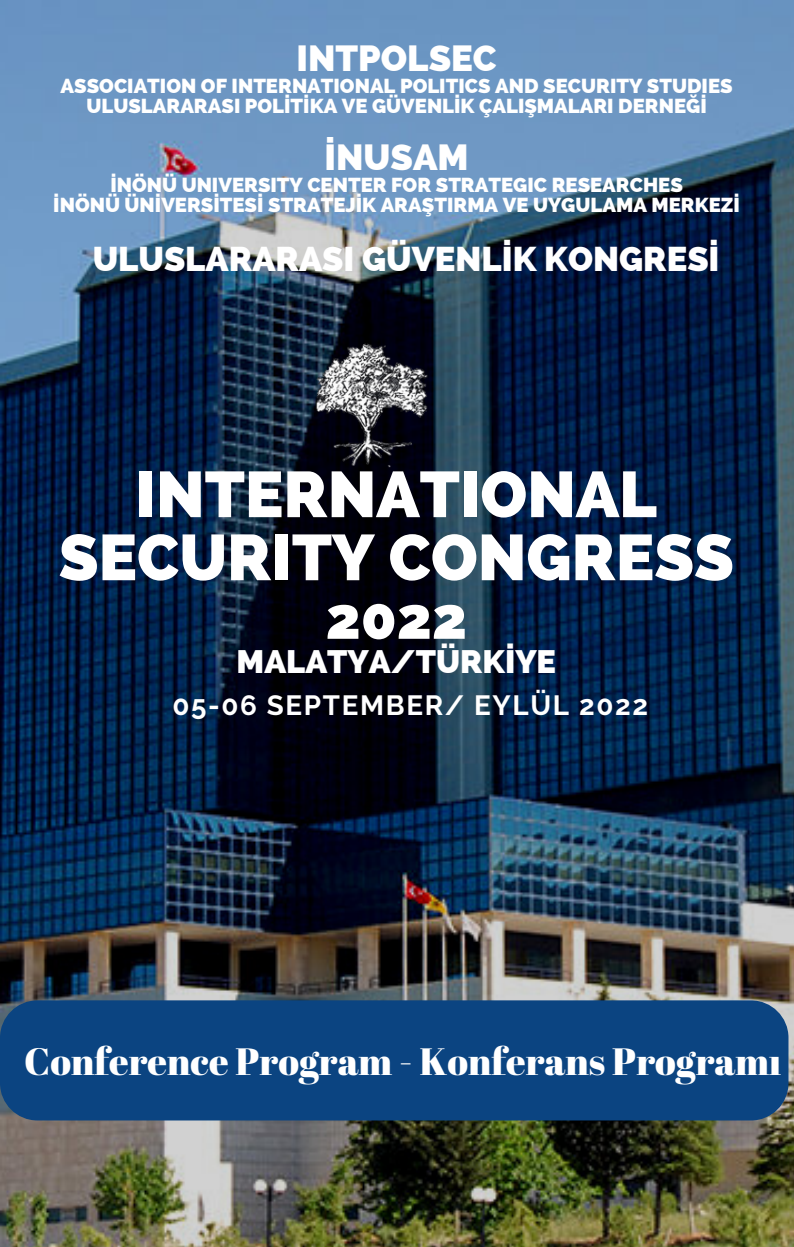
<style>
.page{position:relative;width:794px;height:1247px;background:#fff}
.page>*{position:absolute;margin:0;border:0;box-sizing:border-box;transform-origin:0 0}
.t1{font:800 64.4px/63px "Raleway";color:#fff;text-align:center}
.t2{font:800 58.6px "Raleway";color:#fff}
.t3{font:38px "Abril Fatface";color:#fff}
.t4{font:800 36.4px "Raleway";color:#fff}
.t5{font:800 34.4px "Raleway";color:#fff}
.t6{font:800 32.6px "Raleway";color:#fff}
.t7{font:700 27.8px "Raleway";letter-spacing:.06em;color:#fff}
.t8{font:800 20.2px/19.6px "Raleway";color:#fff;text-align:center}
</style>
<div class="page">
<img style="left:0;top:0;width:794px;height:1246px">
<div style="left:0;top:1000px;width:788px;height:120px;background:#0b4481;border-radius:37px"></div>
<img style="left:297px;top:273px;width:198px;height:243px">
<h3 class="t4" style="left:296px;top:37px;width:202px">INTPOLSEC</h3>
<p class="t8" style="left:61px;top:76px;width:673px">ASSOCIATION OF INTERNATIONAL POLITICS AND SECURITY STUDIES<br>ULUSLARARASI POLİTİKA VE GÜVENLİK ÇALIŞMALARI DERNEĞİ</p>
<h3 class="t4" style="left:324px;top:136px;width:145px">İNUSAM</h3>
<p class="t8" style="left:53px;top:175px;width:688px">İNÖNÜ UNIVERSITY CENTER FOR STRATEGIC RESEARCHES<br>İNÖNÜ ÜNİVERSİTESİ STRATEJİK ARAŞTIRMA VE UYGULAMA MERKEZİ</p>
<h3 class="t5" style="left:93px;top:239px;width:628px">ULUSLARARASI GÜVENLİK KONGRESİ</h3>
<h1 class="t1" style="left:59px;top:463px;width:676px">INTERNATIONAL<br>SECURITY CONGRESS</h1>
<h2 class="t2" style="left:325px;top:583px;width:143px">2022</h2>
<h3 class="t6" style="left:236px;top:642px;width:321px">MALATYA/TÜRKİYE</h3>
<h3 class="t7" style="left:172px;top:688px;width:477px">05-06 SEPTEMBER/ EYLÜL 2022</h3>
<h3 class="t3" style="left:24px;top:1034px;width:758px">Conference Program - Konferans Programı</h3>
</div>
